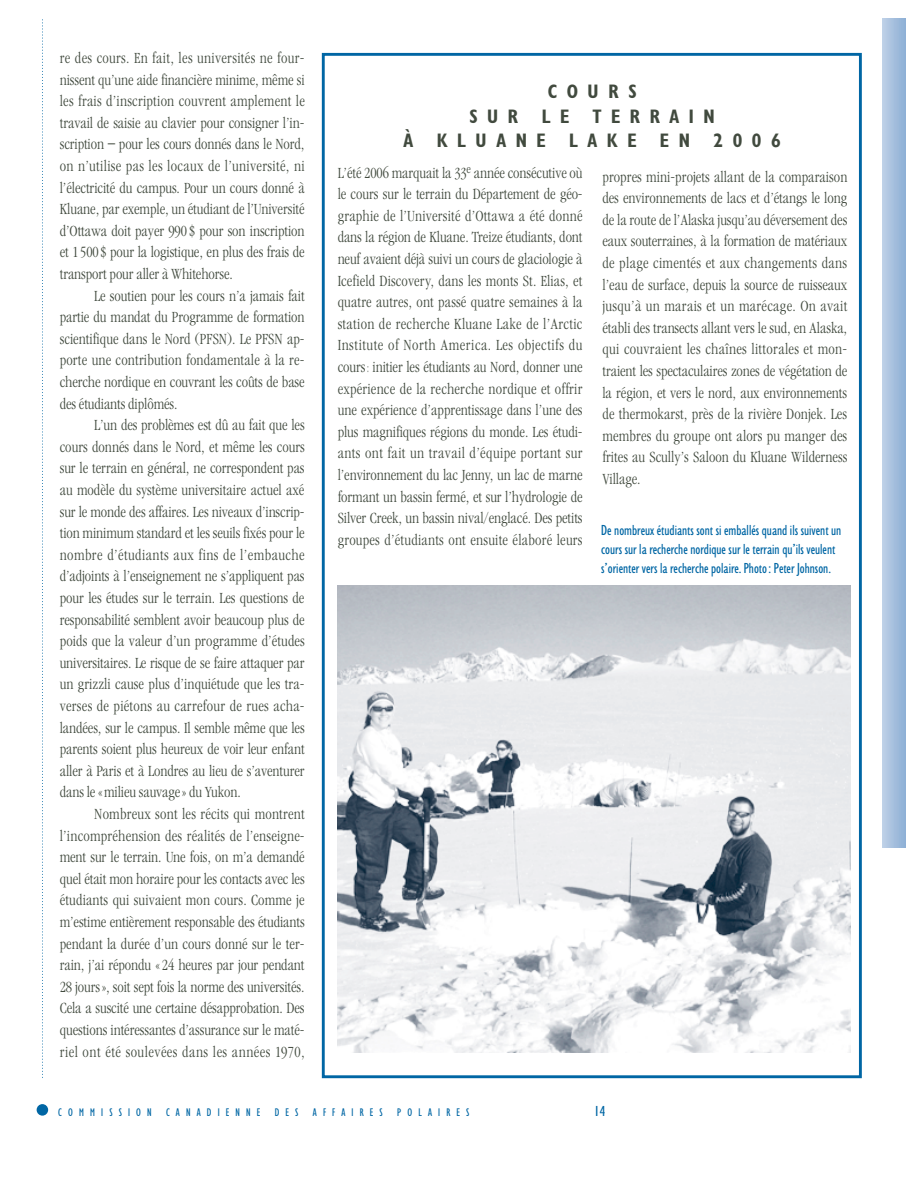
<style>
.page{position:relative;width:918px;height:1188px;background:#fff}
.page>*{position:absolute;margin:0;border:0;box-sizing:border-box;transform-origin:0 0}
.t1{font:20.1px/24.5px "Gill Sans Bld Cnd";letter-spacing:.475em;color:#414a3e;text-align:center}
.t2{font:15.15px/21.6px "Garamond Lgt Cnd";color:#414a3e;text-align:justify}
.t3{font:condensed 15.15px/18.8px "Gill Sans";color:#0066a4}
.t4{font:condensed 11.55px "Gill Sans";letter-spacing:.54em;color:#0066a4}
</style>
<div class="page">
<div style="left:322px;top:53px;width:540px;height:1025px;border:3px solid #0066a4"></div>
<svg style="left:42px;top:19px;width:1px;height:1059px"></svg>
<div style="left:37px;top:1104px;width:11px;height:12px;background:#0066a4;border-radius:50%"></div>
<div style="left:883px;top:18px;width:22px;height:830px;background:linear-gradient(to right,#bdcfe6,#90b1d6)"></div>
<img style="left:338px;top:586px;width:512px;height:466px">
<p class="t2" style="left:60px;top:48px;width:246px">re des cours. En fait, les universités ne four&shy;nissent qu’une aide financière minime, même si les frais d’inscription couvrent amplement le travail de saisie au clavier pour consigner l’in&shy;scription – pour les cours donnés dans le Nord, on n’utilise pas les locaux de l’université, ni l’électricité du campus. Pour un cours donné à Kluane, par exemple, un étudiant de l’Université d’Ottawa doit payer 990 $ pour son inscription et 1 500 $ pour la logistique, en plus des frais de transport pour aller à Whitehorse.</p>
<p class="t2" style="left:60px;top:286px;width:246px;text-indent:35px">Le soutien pour les cours n’a jamais fait partie du mandat du Programme de formation scientifique dans le Nord (PFSN). Le PFSN ap&shy;porte une contribution fondamentale à la re&shy;cherche nordique en couvrant les coûts de base des étudiants diplômés.</p>
<p class="t2" style="left:60px;top:416px;width:247px;text-indent:35px">L’un des problèmes est dû au fait que les cours donnés dans le Nord, et même les cours sur le terrain en général, ne correspondent pas au modèle du système universitaire actuel axé sur le monde des affaires. Les niveaux d’inscrip&shy;tion minimum standard et les seuils fixés pour le nombre d’étudiants aux fins de l’embauche d’adjoints à l’enseignement ne s’appliquent pas pour les études sur le terrain. Les questions de responsabilité semblent avoir beaucoup plus de poids que la valeur d’un programme d’études universitaires. Le risque de se faire attaquer par un grizzli cause plus d’inquiétude que les tra&shy;verses de piétons au carrefour de rues acha&shy;landées, sur le campus. Il semble même que les parents soient plus heureux de voir leur enfant aller à Paris et à Londres au lieu de s’aventurer dans le «milieu sauvage» du Yukon.</p>
<p class="t2" style="left:60px;top:804px;width:247px;text-indent:35px">Nombreux sont les récits qui montrent l’incompréhension des réalités de l’enseigne&shy;ment sur le terrain. Une fois, on m’a demandé quel était mon horaire pour les contacts avec les étudiants qui suivaient mon cours. Comme je m’estime entièrement responsable des étudiants pendant la durée d’un cours donné sur le ter&shy;rain, j’ai répondu « 24 heures par jour pendant 28 jours», soit sept fois la norme des universités.<br>Cela a suscité une certaine désapprobation. Des questions intéressantes d’assurance sur le maté&shy;riel ont été soulevées dans les années 1970,</p>
<h1 class="t1" style="left:404px;top:82px;width:379px">COURS<br>SUR LE TERRAIN<br>À KLUANE LAKE EN 2006</h1>
<p class="t2" style="left:338px;top:163px;width:246px">L’été 2006 marquait la 33<sup>e</sup> année consécutive où le cours sur le terrain du Département de géo&shy;graphie de l’Université d’Ottawa a été donné dans la région de Kluane. Treize étudiants, dont neuf avaient déjà suivi un cours de glaciologie à Icefield Discovery, dans les monts St. Elias, et quatre autres, ont passé quatre semaines à la station de recherche Kluane Lake de l’Arctic Institute of North America. Les objectifs du cours: initier les étudiants au Nord, donner une expérience de la recherche nordique et offrir une expérience d’apprentissage dans l’une des plus magnifiques régions du monde. Les étudi&shy;ants ont fait un travail d’équipe portant sur l’environnement du lac Jenny, un lac de marne formant un bassin fermé, et sur l’hydrologie de Silver Creek, un bassin nival/englacé. Des petits groupes d’étudiants ont ensuite élaboré leurs</p>
<p class="t2" style="left:602px;top:167px;width:246px">propres mini-projets allant de la comparaison des environnements de lacs et d’étangs le long de la route de l’Alaska jusqu’au déversement des eaux souterraines, à la formation de matériaux de plage cimentés et aux changements dans l’eau de surface, depuis la source de ruisseaux jusqu’à un marais et un marécage. On avait établi des transects allant vers le sud, en Alaska, qui couvraient les chaînes littorales et mon&shy;traient les spectaculaires zones de végétation de la région, et vers le nord, aux environnements de thermokarst, près de la rivière Donjek. Les membres du groupe ont alors pu manger des frites au Scully’s Saloon du Kluane Wilderness Village.</p>
<p class="t3" style="left:601px;top:523px;width:242px">De nombreux étudiants sont si emballés quand ils suivent un cours sur la recherche nordique sur le terrain qu’ils veulent s’orienter vers la recherche polaire. Photo: Peter Johnson.</p>
<p class="t4" style="left:58px;top:1109px;width:413px">COMMISSION CANADIENNE DES AFFAIRES POLAIRES</p>
<p class="t3" style="left:594px;top:1103px;width:12px">14</p>
</div>
